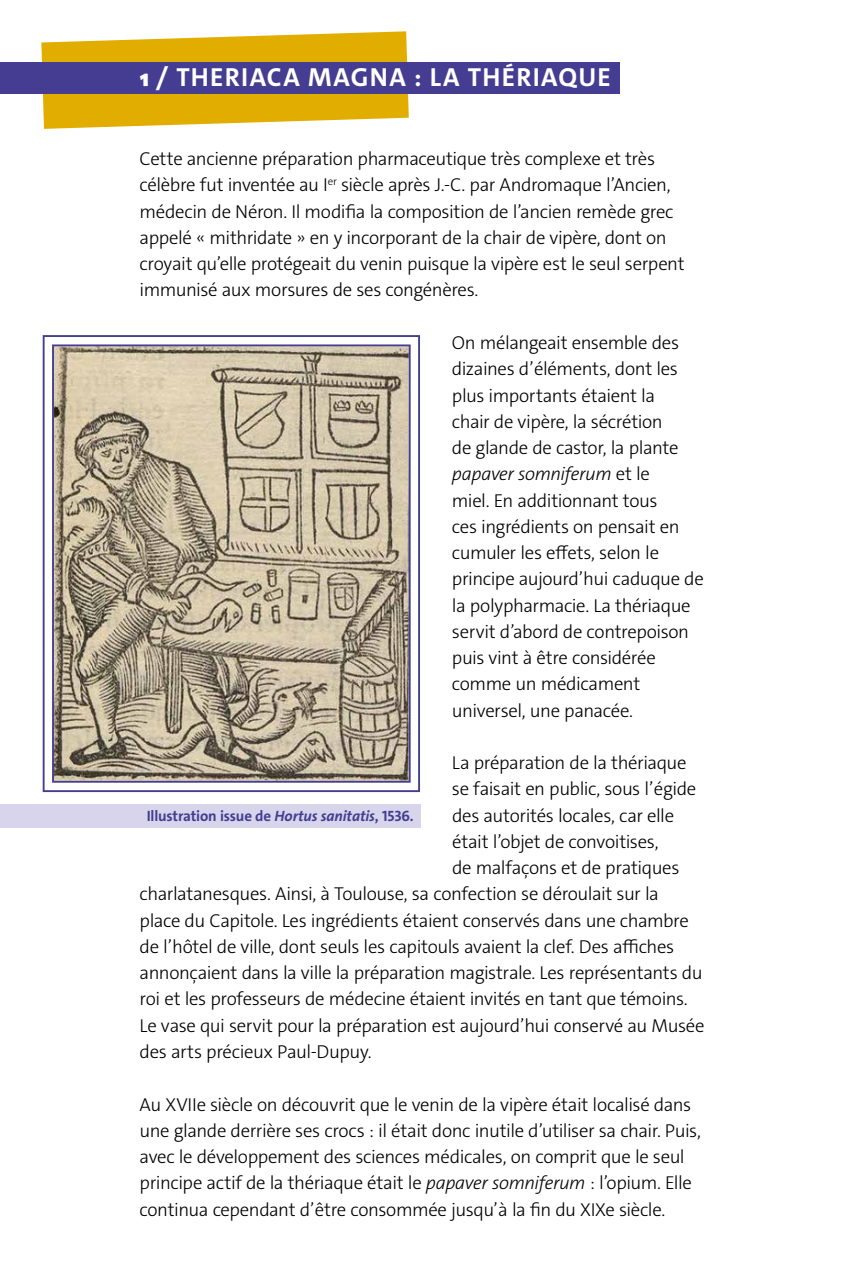
<style>
.page{position:relative;width:851px;height:1276px;background:#fff}
.page>*{position:absolute;margin:0;border:0;box-sizing:border-box;transform-origin:0 0}
.t1{font:700 26.25px "The Sans C4 s";letter-spacing:.05em;color:#fff}
.t2{font:300 18.75px/26.2px "The Sans C4 s";letter-spacing:-.02em;color:#000}
.t3{font:700 15px "The Sans C4 s";letter-spacing:-.01em;color:#443d91}
.s1{font-family:"Macho";font-weight:800;font-size:22.5px}
.s2{font-style:italic}
</style>
<div class="page">
<svg style="left:41px;top:31px;width:368px;height:98px"></svg>
<div style="left:0;top:62px;width:619px;height:32px;background:#443d91"></div>
<svg style="left:42px;top:335px;width:378px;height:458px;background:#b7ac99"></svg>
<div style="left:52px;top:344px;width:358px;height:438px;border:2px solid #443d91"></div>
<div style="left:0;top:804px;width:420px;height:24px;background:#d7d4ec"></div>
<h1 class="t1" style="left:140px;top:61px;width:473px"><span class="s1">1</span> / THERIACA MAGNA : LA THÉRIAQUE</h1>
<p class="t2" style="left:140px;top:146px;width:546px">Cette ancienne préparation pharmaceutique très complexe et très célèbre fut inventée au I<sup>er</sup> siècle après J.-C. par Andromaque l’Ancien, médecin de Néron. Il modifia la composition de l’ancien remède grec appelé « mithridate » en y incorporant de la chair de vipère, dont on croyait qu’elle protégeait du venin puisque la vipère est le seul serpent immunisé aux morsures de ses congénères.</p>
<p class="t2" style="left:452px;top:330px;width:253px">On mélangeait ensemble des dizaines d’éléments, dont les plus importants étaient la<br>chair de vipère, la sécrétion<br>de glande de castor, la plante <span class="s2">papaver somniferum</span> et le<br>miel. En additionnant tous<br>ces ingrédients on pensait en cumuler les effets, selon le principe aujourd’hui caduque de la polypharmacie. La thériaque servit d’abord de contrepoison puis vint à être considérée comme un médicament universel, une panacée.</p>
<p class="t2" style="left:452px;top:750px;width:236px">La préparation de la thériaque</p>
<p class="t2" style="left:452px;top:776px;width:246px">se faisait en public, sous l’égide</p>
<p class="t2" style="left:452px;top:802px;width:223px">des autorités locales, car elle</p>
<p class="t2" style="left:452px;top:828px;width:208px">était l’objet de convoitises,</p>
<p class="t2" style="left:452px;top:855px;width:229px">de malfaçons et de pratiques</p>
<p class="t2" style="left:140px;top:881px;width:520px">charlatanesques. Ainsi, à Toulouse, sa confection se déroulait sur la</p>
<p class="t2" style="left:140px;top:907px;width:550px">place du Capitole. Les ingrédients étaient conservés dans une chambre</p>
<p class="t2" style="left:140px;top:933px;width:536px">de l’hôtel de ville, dont seuls les capitouls avaient la clef. Des affiches</p>
<p class="t2" style="left:140px;top:960px;width:564px">annonçaient dans la ville la préparation magistrale. Les représentants du</p>
<p class="t2" style="left:140px;top:986px;width:549px">roi et les professeurs de médecine étaient invités en tant que témoins.</p>
<p class="t2" style="left:140px;top:1012px;width:566px">Le vase qui servit pour la préparation est aujourd’hui conservé au Musée</p>
<p class="t2" style="left:140px;top:1038px;width:233px">des arts précieux Paul-Dupuy.</p>
<p class="t2" style="left:140px;top:1091px;width:562px">Au XVIIe siècle on découvrit que le venin de la vipère était localisé dans une glande derrière ses crocs : il était donc inutile d’utiliser sa chair. Puis, avec le développement des sciences médicales, on comprit que le seul principe actif de la thériaque était le <span class="s2">papaver somniferum</span> : l’opium. Elle continua cependant d’être consommée jusqu’à la fin du XIXe siècle.</p>
<p class="t3" style="left:147px;top:806px;width:268px">Illustration issue de <span class="s2">Hortus sanitatis</span>, 1536.</p>
</div>
